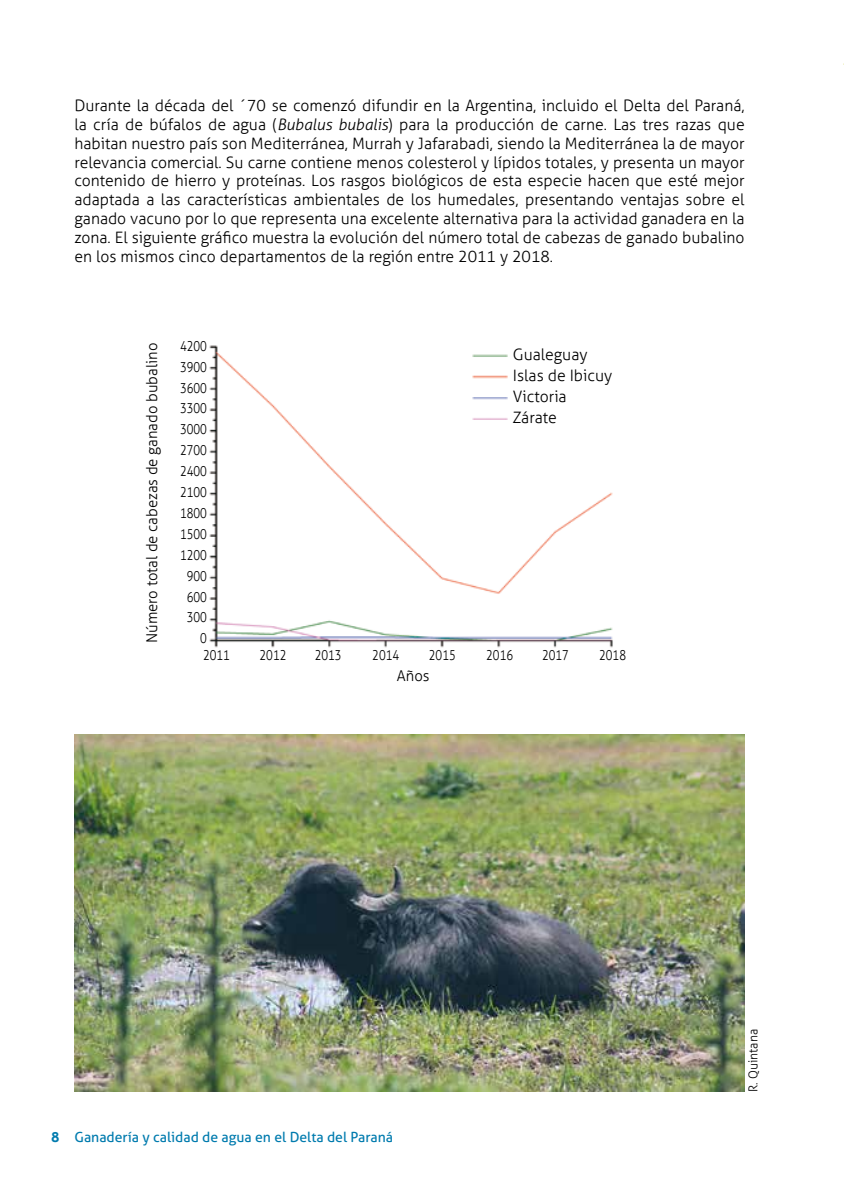
<style>
.page{position:relative;width:844px;height:1191px;background:#fff}
.page>*{position:absolute;margin:0;border:0;box-sizing:border-box;transform-origin:0 0}
.t1{font:300 15.75px/18.9px "Aller";color:#000;text-align:justify}
.t2{font:300 14.88px "Aller";color:#000}
.t3{font:300 14px/20.8px "Aller";color:#000;text-align:right;scale:.8 1}
.t4{font:14px "Aller";color:#007bae}
.t5{font:300 12.25px "Aller";color:#000}
.s1{font-style:italic}
.s2{font-weight:700}
</style>
<div class="page">
<img style="left:74px;top:734px;width:670px;height:357px">
<img style="left:209px;top:345px;width:404px;height:303px">
<p class="t1" style="left:74px;top:96px;width:671px">Durante la década del ´70 se comenzó difundir en la Argentina, incluido el Delta del Paraná, la cría de búfalos de agua (<span class="s1">Bubalus bubalis</span>) para la producción de carne. Las tres razas que habitan nuestro país son Mediterránea, Murrah y Jafarabadi, siendo la Mediterránea la de mayor relevancia comercial. Su carne contiene menos colesterol y lípidos totales, y presenta un mayor contenido de hierro y proteínas. Los rasgos biológicos de esta especie hacen que esté mejor adaptada a las características ambientales de los humedales, presentando ventajas sobre el ganado vacuno por lo que representa una excelente alternativa para la actividad ganadera en la zona. El siguiente gráfico muestra la evolución del número total de cabezas de ganado bubalino en los mismos cinco departamentos de la región entre 2011 y 2018.</p>
<p class="t2" style="left:143px;top:643px;width:302px;rotate:-90deg">Número total de cabezas de ganado bubalino</p>
<p class="t3" style="left:180px;top:335px;width:35px">4200<br>3900<br>3600<br>3300<br>3000<br>2700<br>2400<br>2100<br>1800<br>1500<br>1200<br>900<br>600<br>300<br>0</p>
<p class="t3" style="left:203px;top:644px;width:35px">2011</p>
<p class="t3" style="left:259px;top:644px;width:35px">2012</p>
<p class="t1" style="left:512px;top:344px;width:101px;line-height:21px;text-align:left">Gualeguay<br>Islas de Ibicuy<br>Victoria<br>Zárate</p>
<p class="t3" style="left:314px;top:644px;width:35px">2013</p>
<p class="t3" style="left:372px;top:644px;width:35px">2014</p>
<p class="t3" style="left:429px;top:644px;width:35px">2015</p>
<p class="t3" style="left:486px;top:644px;width:35px">2016</p>
<p class="t3" style="left:542px;top:644px;width:35px">2017</p>
<p class="t3" style="left:599px;top:644px;width:35px">2018</p>
<p class="t2" style="left:397px;top:667px;width:34px">Años</p>
<p class="t4" style="left:51px;top:1128px;width:343px"><span class="s2">8</span> Ganadería y calidad de agua en el Delta del Paraná</p>
<p class="t5" style="left:745px;top:1091px;width:64px;rotate:-90deg">R. Quintana</p>
</div>
